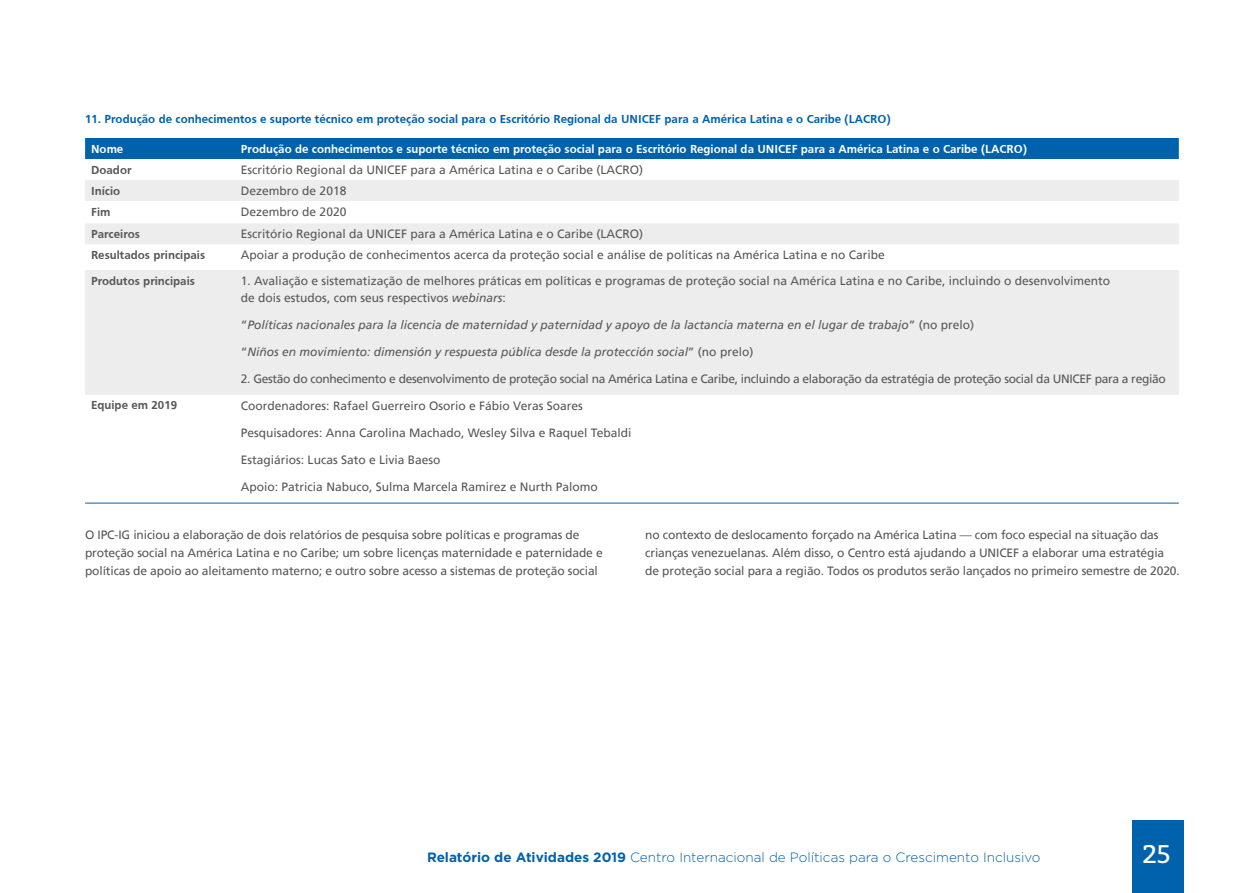
<style>
.page{position:relative;width:1234px;height:893px;background:#fff}
.page>*{position:absolute;margin:0;border:0;box-sizing:border-box;transform-origin:0 0}
.t1{font:25.5px "Bitter";color:#fff}
.t2{font:300 13.5px "Gotham";color:#0061ad}
.Table_Right_Column{font:12px/16.5px "Frutiger";color:#575756}
.MIOLO{font:12px/18px "Frutiger";letter-spacing:-.01em;color:#575756}
.Table_Right_Column-2{font:italic 12px "Frutiger";color:#575756}
.Table_Right_Column-3{font:12px "Frutiger";letter-spacing:-.025em;color:#575756}
.Texto_first_line{font:700 12px "Fruti";color:#fff}
.Título_3_tabela{font:700 12px "Frutiger";color:#0061ad}
.Table_Left_Column{font:700 12px "Fruti";color:#575756}
.s1{font-style:italic}
.s2{font-style:normal}
.s3{font-weight:700}
</style>
<div class="page">
<div style="left:1132px;top:821px;width:51px;height:72px;background:#0061ad"></div>
<div style="left:85px;top:138px;width:1093px;height:21px;background:#0061ad"></div>
<svg style="left:85px;top:180px;width:1093px;height:215px;fill:#ededed"></svg>
<hr style="left:85px;top:503px;width:150px;height:1px;background:#0061ad">
<hr style="left:235px;top:503px;width:943px;height:1px;background:#0061ad">
<p class="Título_3_tabela" style="left:85px;top:113px;width:806px">11. Produção de conhecimentos e suporte técnico em proteção social para o Escritório Regional da UNICEF para a América Latina e o Caribe (LACRO)</p>
<p class="Texto_first_line" style="left:91px;top:142px;width:34px">Nome</p>
<p class="Texto_first_line" style="left:241px;top:142px;width:787px">Produção de conhecimentos e suporte técnico em proteção social para o Escritório Regional da UNICEF para a América Latina e o Caribe (LACRO)</p>
<p class="Table_Left_Column" style="left:91px;top:163px;width:42px">Doador</p>
<p class="Table_Right_Column" style="left:241px;top:162px;width:404px">Escritório Regional da UNICEF para a América Latina e o Caribe (LACRO)</p>
<p class="Table_Left_Column" style="left:91px;top:184px;width:31px">Início</p>
<p class="Table_Right_Column" style="left:241px;top:183px;width:107px">Dezembro de 2018</p>
<p class="Table_Left_Column" style="left:91px;top:205px;width:21px">Fim</p>
<p class="Table_Right_Column" style="left:241px;top:204px;width:107px">Dezembro de 2020</p>
<p class="Table_Left_Column" style="left:91px;top:227px;width:50px">Parceiros</p>
<p class="Table_Right_Column" style="left:241px;top:226px;width:404px">Escritório Regional da UNICEF para a América Latina e o Caribe (LACRO)</p>
<p class="Table_Left_Column" style="left:91px;top:248px;width:115px">Resultados principais</p>
<p class="Table_Right_Column" style="left:241px;top:247px;width:645px">Apoiar a produção de conhecimentos acerca da proteção social e análise de políticas na América Latina e no Caribe</p>
<p class="Table_Left_Column" style="left:91px;top:274px;width:105px">Produtos principais</p>
<p class="Table_Right_Column" style="left:241px;top:273px;width:870px">1. Avaliação e sistematização de melhores práticas em políticas e programas de proteção social na América Latina e no Caribe, incluindo o desenvolvimento de dois estudos, com seus respectivos <span class="s1">webinars</span>:</p>
<p class="Table_Right_Column-2" style="left:241px;top:317px;width:734px"><span class="s2">“</span>Políticas nacionales para la licencia de maternidad y paternidad y apoyo de la lactancia materna en el lugar de trabajo<span class="s2">” (no prelo)</span></p>
<p class="Table_Right_Column-2" style="left:241px;top:345px;width:514px"><span class="s2">“</span>Niños en movimiento: dimensión y respuesta pública desde la protección social<span class="s2">” (no prelo)</span></p>
<p class="Table_Right_Column-3" style="left:241px;top:372px;width:926px">2. Gestão do conhecimento e desenvolvimento de proteção social na América Latina e Caribe, incluindo a elaboração da estratégia de proteção social da UNICEF para a região</p>
<p class="Table_Left_Column" style="left:91px;top:398px;width:88px">Equipe em 2019</p>
<p class="Table_Right_Column" style="left:241px;top:397px;width:343px">Coordenadores: Rafael Guerreiro Osorio e Fábio Veras Soares</p>
<p class="Table_Right_Column" style="left:241px;top:425px;width:392px">Pesquisadores: Anna Carolina Machado, Wesley Silva e Raquel Tebaldi</p>
<p class="Table_Right_Column" style="left:241px;top:452px;width:201px">Estagiários: Lucas Sato e Livia Baeso</p>
<p class="Table_Right_Column" style="left:241px;top:479px;width:358px">Apoio: Patricia Nabuco, Sulma Marcela Ramirez e Nurth Palomo</p>
<p class="MIOLO" style="left:85px;top:526px;width:519px">O IPC-IG iniciou a elaboração de dois relatórios de pesquisa sobre políticas e programas de proteção social na América Latina e no Caribe; um sobre licenças maternidade e paternidade e políticas de apoio ao aleitamento materno; e outro sobre acesso a sistemas de proteção social</p>
<p class="MIOLO" style="left:645px;top:526px;width:536px">no contexto de deslocamento forçado na América Latina — com foco especial na situação das crianças venezuelanas. Além disso, o Centro está ajudando a UNICEF a elaborar uma estratégia de proteção social para a região. Todos os produtos serão lançados no primeiro semestre de 2020.</p>
<p class="t2" style="left:427px;top:850px;width:615px"><span class="s3">Relatório de Atividades 2019</span> Centro Internacional de Políticas para o Crescimento Inclusivo</p>
<h1 class="t1" style="left:1142px;top:836px;width:30px">25</h1>
</div>
